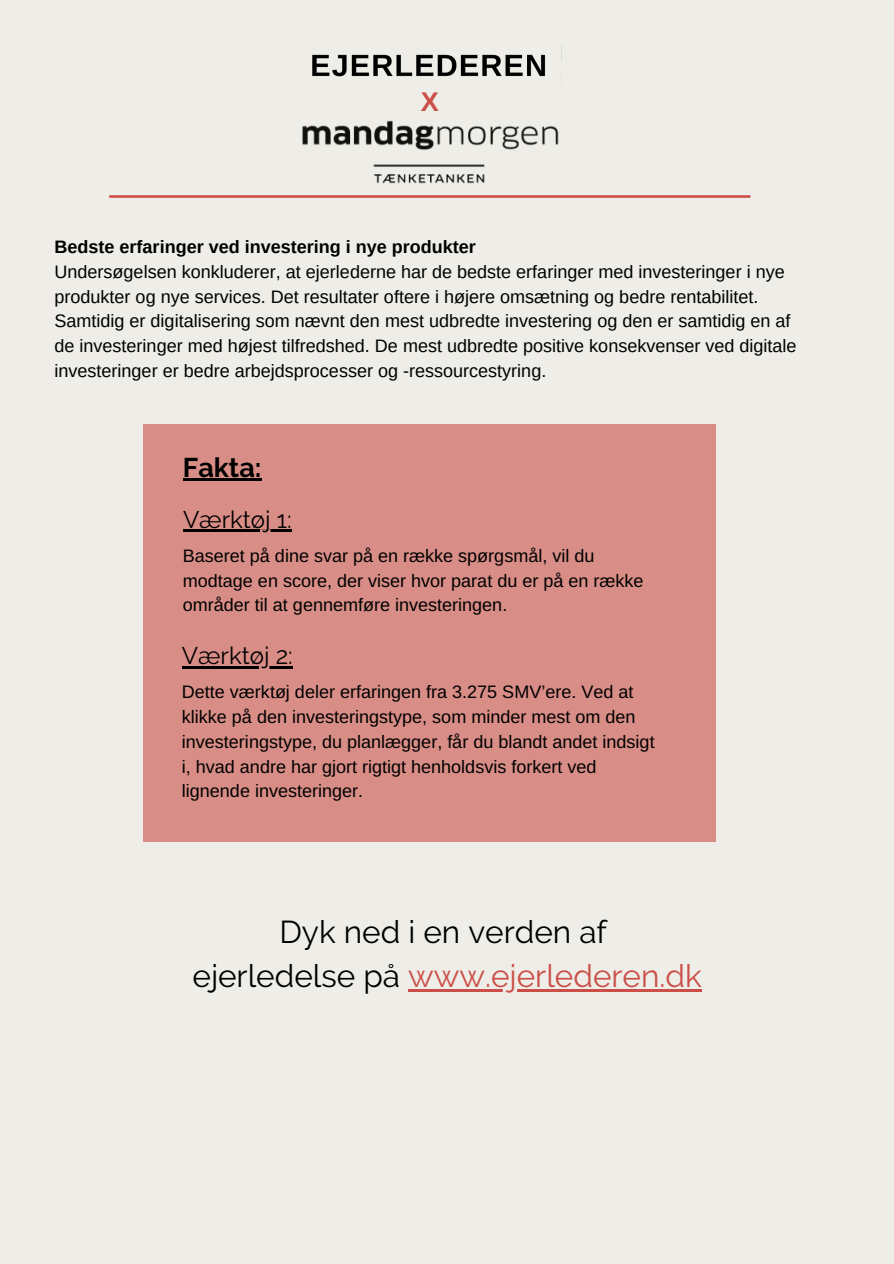
<style>
.page{position:relative;width:894px;height:1264px;background:#fff}
.page>*{position:absolute;margin:0;border:0;box-sizing:border-box;transform-origin:0 0}
.t1{font:31.5px "Raleway";color:#cb4f48}
.t2{font:31.5px "Raleway";color:#000}
.t3{font:700 27px "Raleway";color:#000}
.t4{font:700 27px "Arimo";color:#cb4f48}
.t5{font:24px "Raleway";color:#000}
.t6{font:18px/24.8px "Arimo";color:#000}
.t7{font:18px/24.8px "Arimo";color:#000}
.t8{font:700 18px "Arimo";color:#000}
.s1{color:#000}
</style>
<div class="page">
<div style="left:0;top:0;width:893px;height:1263px;background:#eeede7"></div>
<svg style="left:109px;top:195px;width:641px;height:3px"></svg>
<img style="left:291px;top:120px;width:277px;height:77px">
<img style="left:312px;top:54px;width:233px;height:23px">
<div style="left:143px;top:424px;width:572px;height:417px;background:#d88d86"></div>
<hr style="left:408px;top:988px;width:293px;height:3px;background:#cb4f48">
<hr style="left:183px;top:479px;width:78px;height:2px;background:#000">
<hr style="left:183px;top:530px;width:108px;height:2px;background:#000">
<hr style="left:182px;top:666px;width:110px;height:2px;background:#000">
<p class="t4" style="left:420px;top:87px;width:19px">X</p>
<p class="t8" style="left:54px;top:237px;width:423px">Bedste erfaringer ved investering i nye produkter</p>
<p class="t6" style="left:54px;top:259px;width:743px">Undersøgelsen konkluderer, at ejerlederne har de bedste erfaringer med investeringer i nye produkter og nye services. Det resultater oftere i højere omsætning og bedre rentabilitet.<br>Samtidig er digitalisering som nævnt den mest udbredte investering og den er samtidig en af de investeringer med højest tilfredshed. De mest udbredte positive konsekvenser ved digitale investeringer er bedre arbejdsprocesser og -ressourcestyring.</p>
<p class="t3" style="left:183px;top:451px;width:80px">Fakta:</p>
<p class="t5" style="left:183px;top:505px;width:110px">Værktøj 1:</p>
<p class="t7" style="left:183px;top:543px;width:462px">Baseret på dine svar på en række spørgsmål, vil du modtage en score, der viser hvor parat du er på en række områder til at gennemføre investeringen.</p>
<p class="t5" style="left:182px;top:641px;width:112px">Værktøj 2:</p>
<p class="t7" style="left:182px;top:679px;width:474px">Dette værktøj deler erfaringen fra 3.275 SMV’ere. Ved at klikke på den investeringstype, som minder mest om den investeringstype, du planlægger, får du blandt andet indsigt i, hvad andre har gjort rigtigt henholdsvis forkert ved lignende investeringer.</p>
<p class="t2" style="left:279px;top:913px;width:329px">Dyk ned i en verden af</p>
<p class="t1" style="left:192px;top:957px;width:510px"><span class="s1">ejerledelse på</span> www.ejerlederen.dk</p>
</div>
